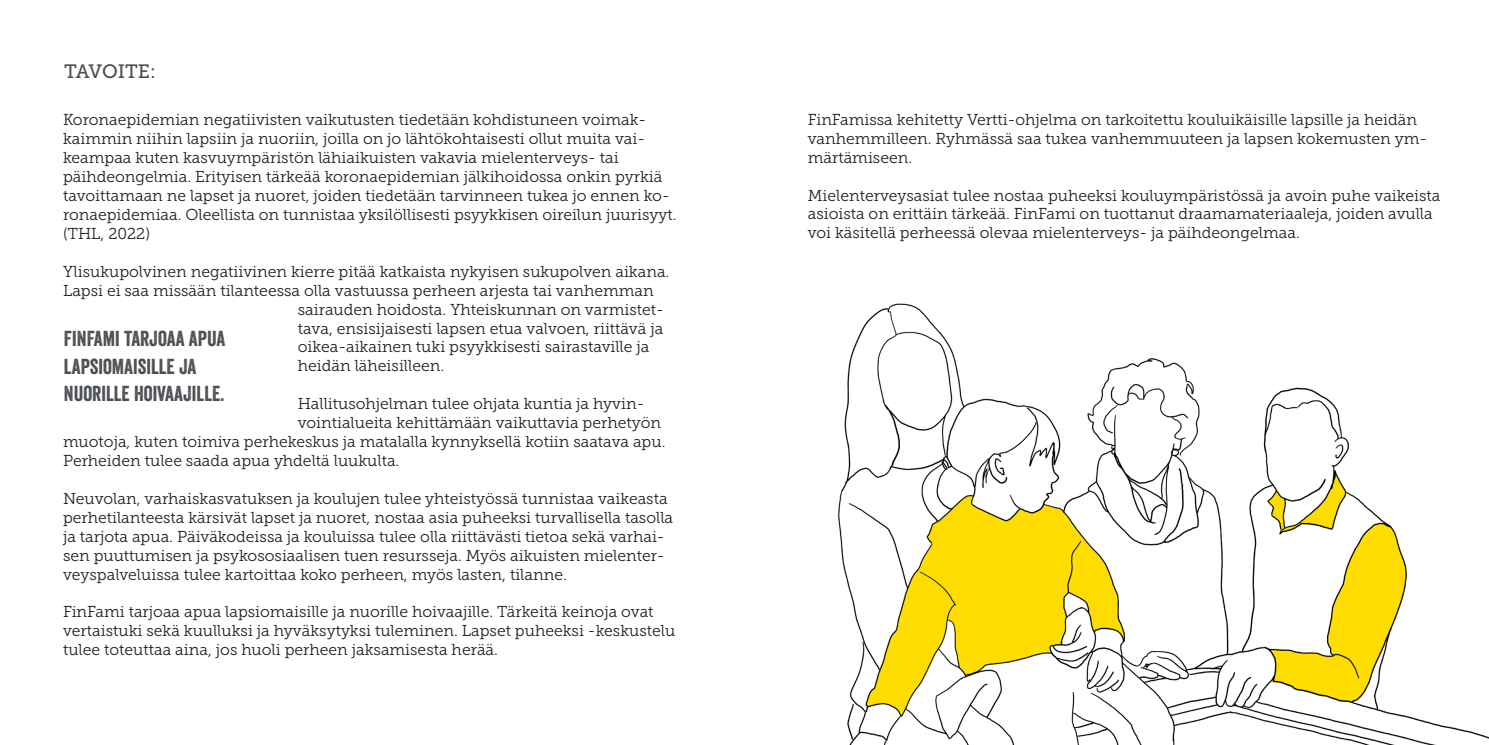
<style>
.page{position:relative;width:1489px;height:745px;background:#fff}
.page>*{position:absolute;margin:0;border:0;box-sizing:border-box;transform-origin:0 0}
.t1{font:21px/27.5px "Veneer";color:#4b4f53}
.t2{font:19.25px "Museo Slab 500";letter-spacing:-.01em;color:#4b4f53}
.t3{font:15.75px/18.9px "Museo Slab 300";color:#231f20}
</style>
<div class="page">
<img style="left:838px;top:303px;width:650px;height:441px">
<p class="t2" style="left:64px;top:61px;width:93px">TAVOITE:</p>
<p class="t3" style="left:63px;top:110px;width:615px">Koronaepidemian negatiivisten vaikutusten tiedetään kohdistuneen voimak&shy;kaimmin niihin lapsiin ja nuoriin, joilla on jo lähtökohtaisesti ollut muita vai&shy;keampaa kuten kasvuympäristön lähiaikuisten vakavia mielenterveys- tai päihdeongelmia. Erityisen tärkeää koronaepidemian jälkihoidossa onkin pyrkiä tavoittamaan ne lapset ja nuoret, joiden tiedetään tarvinneen tukea jo ennen ko&shy;ronaepidemiaa. Oleellista on tunnistaa yksilöllisesti psyykkisen oireilun juurisyyt. (THL, 2022)</p>
<p class="t3" style="left:63px;top:262px;width:608px">Ylisukupolvinen negatiivinen kierre pitää katkaista nykyisen sukupolven aikana.</p>
<p class="t3" style="left:63px;top:281px;width:592px">Lapsi ei saa missään tilanteessa olla vastuussa perheen arjesta tai vanhemman</p>
<p class="t3" style="left:298px;top:299px;width:367px">sairauden hoidosta. Yhteiskunnan on varmistet-</p>
<p class="t3" style="left:298px;top:318px;width:367px">tava, ensisijaisesti lapsen etua valvoen, riittävä ja</p>
<p class="t3" style="left:298px;top:337px;width:353px">oikea-aikainen tuki psyykkisesti sairastaville ja</p>
<p class="t3" style="left:298px;top:356px;width:148px">heidän läheisilleen.</p>
<p class="t3" style="left:298px;top:394px;width:348px">Hallitusohjelman tulee ohjata kuntia ja hyvin-</p>
<p class="t3" style="left:298px;top:413px;width:365px">vointialueita kehittämään vaikuttavia perhetyön</p>
<p class="t3" style="left:63px;top:432px;width:604px">muotoja, kuten toimiva perhekeskus ja matalalla kynnyksellä kotiin saatava apu.</p>
<p class="t3" style="left:63px;top:451px;width:338px">Perheiden tulee saada apua yhdeltä luukulta.</p>
<p class="t3" style="left:63px;top:488px;width:611px">Neuvolan, varhaiskasvatuksen ja koulujen tulee yhteistyössä tunnistaa vaikeasta perhetilanteesta kärsivät lapset ja nuoret, nostaa asia puheeksi turvallisella tasolla ja tarjota apua. Päiväkodeissa ja kouluissa tulee olla riittävästi tietoa sekä varhai&shy;sen puuttumisen ja psykososiaalisen tuen resursseja. Myös aikuisten mielenter&shy;veyspalveluissa tulee kartoittaa koko perheen, myös lasten, tilanne.</p>
<p class="t3" style="left:63px;top:602px;width:614px">FinFami tarjoaa apua lapsiomaisille ja nuorille hoivaajille. Tärkeitä keinoja ovat vertaistuki sekä kuulluksi ja hyväksytyksi tuleminen. Lapset puheeksi -keskustelu tulee toteuttaa aina, jos huoli perheen jaksamisesta herää.</p>
<p class="t1" style="left:64px;top:324px;width:163px">FINFAMI TARJOAA APUA<br>LAPSIOMAISILLE JA<br>NUORILLE HOIVAAJILLE.</p>
<p class="t3" style="left:807px;top:110px;width:621px">FinFamissa kehitetty Vertti-ohjelma on tarkoitettu kouluikäisille lapsille ja heidän vanhemmilleen. Ryhmässä saa tukea vanhemmuuteen ja lapsen kokemusten ym&shy;märtämiseen.</p>
<p class="t3" style="left:807px;top:186px;width:634px">Mielenterveysasiat tulee nostaa puheeksi kouluympäristössä ja avoin puhe vaikeista asioista on erittäin tärkeää. FinFami on tuottanut draamamateriaaleja, joiden avulla voi käsitellä perheessä olevaa mielenterveys- ja päihdeongelmaa.</p>
</div>
